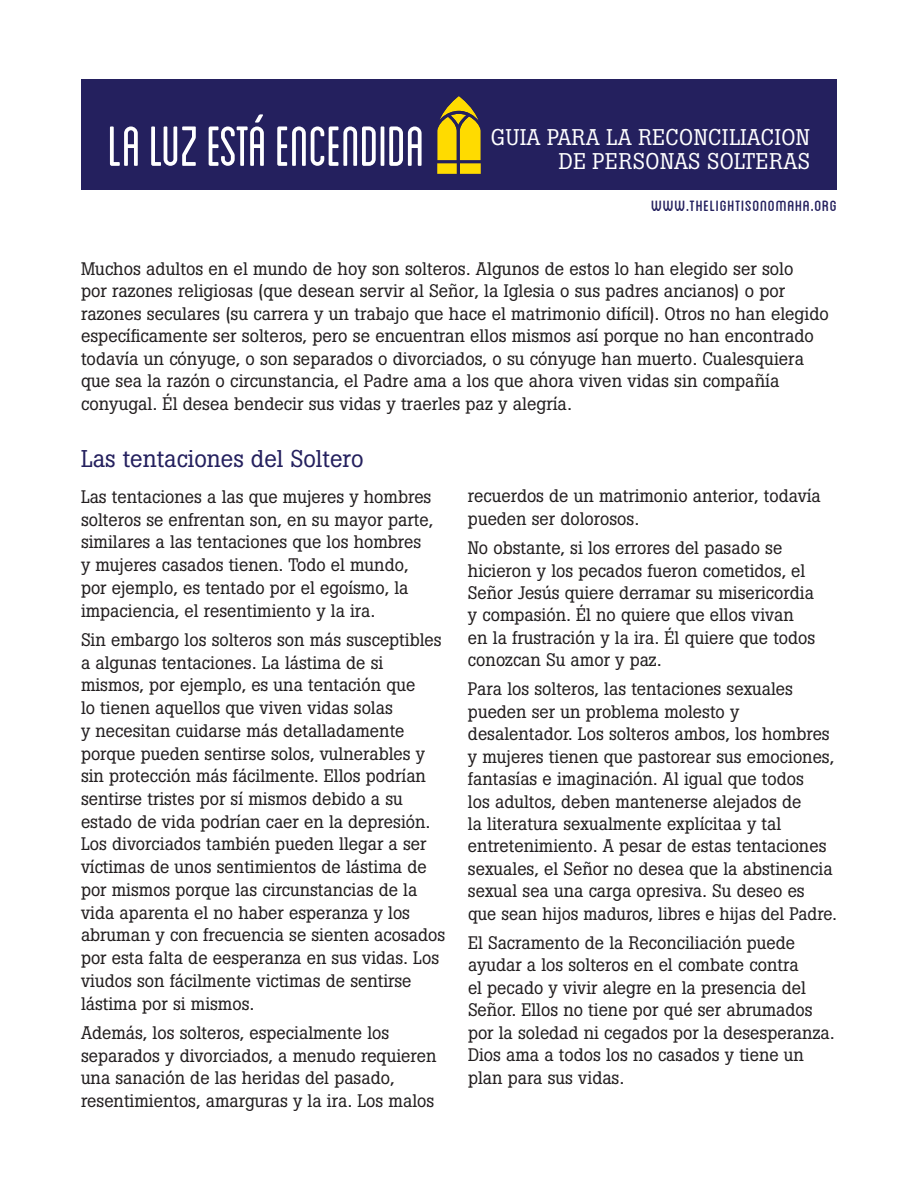
<style>
.page{position:relative;width:918px;height:1188px;background:#fff}
.page>*{position:absolute;margin:0;border:0;box-sizing:border-box;transform-origin:0 0}
.t1{font:24px "Boton";color:#24205e}
.t2{font:22.5px/24px "Boton";letter-spacing:.02em;color:#fff;text-align:right}
.t3{font:21px "Blanch Caps";letter-spacing:.02em;color:#24205e;scale:1.11 1}
.t4{font:18px/22.5px "Boton";color:#231f20}
</style>
<div class="page">
<div style="left:81px;top:80px;width:756px;height:110px;background:#24205e"></div>
<svg style="left:437px;top:96px;width:44px;height:78px"></svg>
<svg style="left:110px;top:114px;width:312px;height:52px"></svg>
<p class="t2" style="left:491px;top:125px;width:321px">GUIA PARA LA RECONCILIACION<br>DE PERSONAS SOLTERAS</p>
<p class="t3" style="left:651px;top:197px;width:169px">www.thelightisonomaha.org</p>
<p class="t4" style="left:81px;top:257px;width:749px">Muchos adultos en el mundo de hoy son solteros. Algunos de estos lo han elegido ser solo<br>por razones religiosas (que desean servir al Señor, la Iglesia o sus padres ancianos) o por razones seculares (su carrera y un trabajo que hace el matrimonio difícil). Otros no han elegido específicamente ser solteros, pero se encuentran ellos mismos así porque no han encontrado todavía un cónyuge, o son separados o divorciados, o su cónyuge han muerto. Cualesquiera que sea la razón o circunstancia, el Padre ama a los que ahora viven vidas sin compañía conyugal. Él desea bendecir sus vidas y traerles paz y alegría.</p>
<h1 class="t1" style="left:81px;top:444px;width:284px">Las tentaciones del Soltero</h1>
<p class="t4" style="left:81px;top:485px;width:354px">Las tentaciones a las que mujeres y hombres solteros se enfrentan son, en su mayor parte, similares a las tentaciones que los hombres y mujeres casados tienen. Todo el mundo, por ejemplo, es tentado por el egoísmo, la impaciencia, el resentimiento y la ira.</p>
<p class="t4" style="left:81px;top:628px;width:366px">Sin embargo los solteros son más susceptibles a algunas tentaciones. La lástima de si mismos, por ejemplo, es una tentación que<br>lo tienen aquellos que viven vidas solas<br>y necesitan cuidarse más detalladamente porque pueden sentirse solos, vulnerables y sin protección más fácilmente. Ellos podrían sentirse tristes por sí mismos debido a su estado de vida podrían caer en la depresión.<br>Los divorciados también pueden llegar a ser víctimas de unos sentimientos de lástima de por mismos porque las circunstancias de la vida aparenta el no haber esperanza y los abruman y con frecuencia se sienten acosados por esta falta de eesperanza en sus vidas. Los viudos son fácilmente victimas de sentirse lástima por si mismos.</p>
<p class="t4" style="left:81px;top:1021px;width:357px">Además, los solteros, especialmente los separados y divorciados, a menudo requieren una sanación de las heridas del pasado, resentimientos, amarguras y la ira. Los malos</p>
<p class="t4" style="left:468px;top:485px;width:354px">recuerdos de un matrimonio anterior, todavía pueden ser dolorosos.</p>
<p class="t4" style="left:468px;top:537px;width:349px">No obstante, si los errores del pasado se hicieron y los pecados fueron cometidos, el Señor Jesús quiere derramar su misericordia y compasión. Él no quiere que ellos vivan en la frustración y la ira. Él quiere que todos conozcan Su amor y paz.</p>
<p class="t4" style="left:468px;top:678px;width:371px">Para los solteros, las tentaciones sexuales pueden ser un problema molesto y desalentador. Los solteros ambos, los hombres y mujeres tienen que pastorear sus emociones, fantasías e imaginación. Al igual que todos<br>los adultos, deben mantenerse alejados de<br>la literatura sexualmente explícitaa y tal entretenimiento. A pesar de estas tentaciones sexuales, el Señor no desea que la abstinencia sexual sea una carga opresiva. Su deseo es que sean hijos maduros, libres e hijas del Padre.</p>
<p class="t4" style="left:468px;top:931px;width:368px">El Sacramento de la Reconciliación puede ayudar a los solteros en el combate contra<br>el pecado y vivir alegre en la presencia del Señor. Ellos no tiene por qué ser abrumados por la soledad ni cegados por la desesperanza.<br>Dios ama a todos los no casados y tiene un plan para sus vidas.</p>
</div>
